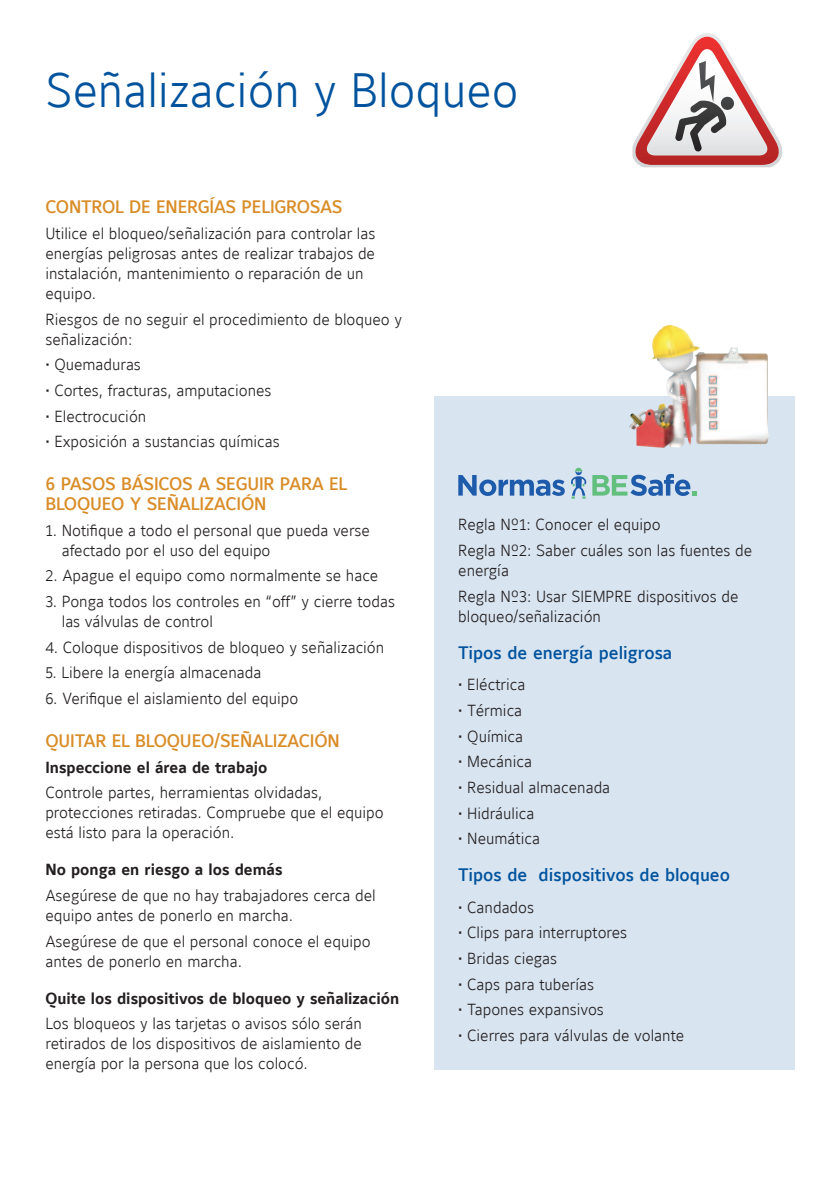
<style>
.page{position:relative;width:840px;height:1191px;background:#fff}
.page>*{position:absolute;margin:0;border:0;box-sizing:border-box;transform-origin:0 0}
.t1{font:48px "Maurea Light Lf";color:#01539e}
.t2{font:18px "Maurea Medium Tf";letter-spacing:-.01em;color:#d98d28}
.t3{font:18px "Maurea Medium Tf";color:#01539e}
.t4{font:16px/20px "Maurea Light Lf";color:#231f20}
.t5{font:16px "Maurea Bold Tf";color:#231f20}
</style>
<div class="page">
<div style="left:434px;top:396px;width:360px;height:673px;background:#d8e4f0"></div>
<img style="left:629px;top:325px;width:55px;height:123px">
<svg style="left:632px;top:33px;width:151px;height:134px"></svg>
<svg style="left:571px;top:468px;width:15px;height:31px"></svg>
<svg style="left:592px;top:474px;width:104px;height:22px"></svg>
<svg style="left:458px;top:475px;width:106px;height:21px"></svg>
<h1 class="t1" style="left:45px;top:64px;width:474px">Señalización y Bloqueo</h1>
<p class="t2" style="left:45px;top:197px;width:24px">CONT</p>
<p class="t2" style="left:92px;top:197px;width:117px">ROL DE ENERGÍAS</p>
<p class="t2" style="left:241px;top:197px;width:68px">PELIGROSAS</p>
<p class="t4" style="left:45px;top:223px;width:331px">Utilice el bloqueo/señalización para controlar las energías peligrosas antes de realizar trabajos de instalación, mantenimiento o reparación de un equipo.</p>
<p class="t4" style="left:45px;top:309px;width:358px">Riesgos de no seguir el procedimiento de bloqueo y señalización:</p>
<p class="t4" style="left:45px;top:355px;width:97px">• Quemaduras</p>
<p class="t4" style="left:45px;top:380px;width:227px">• Cortes, fracturas, amputaciones</p>
<p class="t4" style="left:45px;top:406px;width:102px">• Electrocución</p>
<p class="t4" style="left:45px;top:432px;width:236px">• Exposición a sustancias químicas</p>
<p class="t2" style="left:45px;top:474px;width:27px">6 PASOS</p>
<p class="t2" style="left:121px;top:474px;width:105px">BÁSI COS A SEGUI</p>
<p class="t2" style="left:263px;top:474px;width:85px">R PARAEL</p>
<p class="t2" style="left:45px;top:494px;width:32px">BLOQUEO</p>
<p class="t2" style="left:130px;top:494px;width:117px">Y SE ÑALIZACIÓN</p>
<p class="t4" style="left:62px;top:520px;width:309px;text-indent:-16px">1. Notifique a todo el personal que pueda verse afectado por el uso del equipo</p>
<p class="t4" style="left:45px;top:566px;width:334px">2. Apague el equipo como normalmente se hace</p>
<p class="t4" style="left:62px;top:591px;width:334px;text-indent:-16px">3. Ponga todos los controles en “off” y cierre todas las válvulas de control</p>
<p class="t4" style="left:45px;top:637px;width:340px">4. Coloque dispositivos de bloqueo y señalización</p>
<p class="t4" style="left:45px;top:663px;width:217px">5. Libere la energía almacenada</p>
<p class="t4" style="left:45px;top:688px;width:254px">6. Verifique el aislamiento del equipo</p>
<p class="t2" style="left:45px;top:730px;width:11px">QUITA</p>
<p class="t2" style="left:95px;top:730px;width:72px">R EL BLOQUEO</p>
<p class="t2" style="left:214px;top:730px;width:106px">/SE ÑALIZACIÓN</p>
<p class="t5" style="left:45px;top:758px;width:223px">Inspeccione el área de trabajo</p>
<p class="t4" style="left:45px;top:782px;width:339px">Controle partes, herramientas olvidadas, protecciones retiradas. Compruebe que el equipo está listo para la operación.</p>
<p class="t5" style="left:45px;top:860px;width:238px">No ponga en riesgo a los demás</p>
<p class="t4" style="left:45px;top:885px;width:331px">Asegúrese de que no hay trabajadores cerca del equipo antes de ponerlo en marcha.</p>
<p class="t4" style="left:45px;top:931px;width:326px">Asegúrese de que el personal conoce el equipo antes de ponerlo en marcha.</p>
<p class="t5" style="left:45px;top:989px;width:355px">Quite los dispositivos de bloqueo y señalización</p>
<p class="t4" style="left:45px;top:1013px;width:318px;text-align:justify">Los bloqueos y las tarjetas o avisos sólo serán retirados de los dispositivos de aislamiento de energía por la persona que los colocó.</p>
<p class="t4" style="left:458px;top:512px;width:295px;line-height:25.6px">Regla Nº1: Conocer el equipo<br>Regla Nº2: Saber cuáles son las fuentes de</p>
<p class="t4" style="left:458px;top:558px;width:281px;line-height:25.6px">energía<br>Regla Nº3: Usar SIEMPRE dispositivos de</p>
<p class="t4" style="left:458px;top:606px;width:144px">bloqueo/señalización</p>
<p class="t3" style="left:458px;top:642px;width:215px">Tipos de energía peligrosa</p>
<p class="t4" style="left:458px;top:674px;width:69px">• Eléctrica</p>
<p class="t4" style="left:458px;top:700px;width:65px">• Térmica</p>
<p class="t4" style="left:458px;top:726px;width:66px">• Química</p>
<p class="t4" style="left:458px;top:751px;width:75px">• Mecánica</p>
<p class="t4" style="left:458px;top:777px;width:153px">• Residual almacenada</p>
<p class="t4" style="left:458px;top:803px;width:78px">• Hidráulica</p>
<p class="t4" style="left:458px;top:828px;width:83px">• Neumática</p>
<p class="t3" style="left:458px;top:865px;width:273px">Tipos de dispositivos de bloqueo</p>
<p class="t4" style="left:458px;top:897px;width:77px">• Candados</p>
<p class="t4" style="left:458px;top:923px;width:170px">• Clips para interruptores</p>
<p class="t4" style="left:458px;top:948px;width:100px">• Bridas ciegas</p>
<p class="t4" style="left:458px;top:974px;width:137px">• Caps para tuberías</p>
<p class="t4" style="left:458px;top:1000px;width:147px">• Tapones expansivos</p>
<p class="t4" style="left:458px;top:1025px;width:227px">• Cierres para válvulas de volante</p>
</div>
